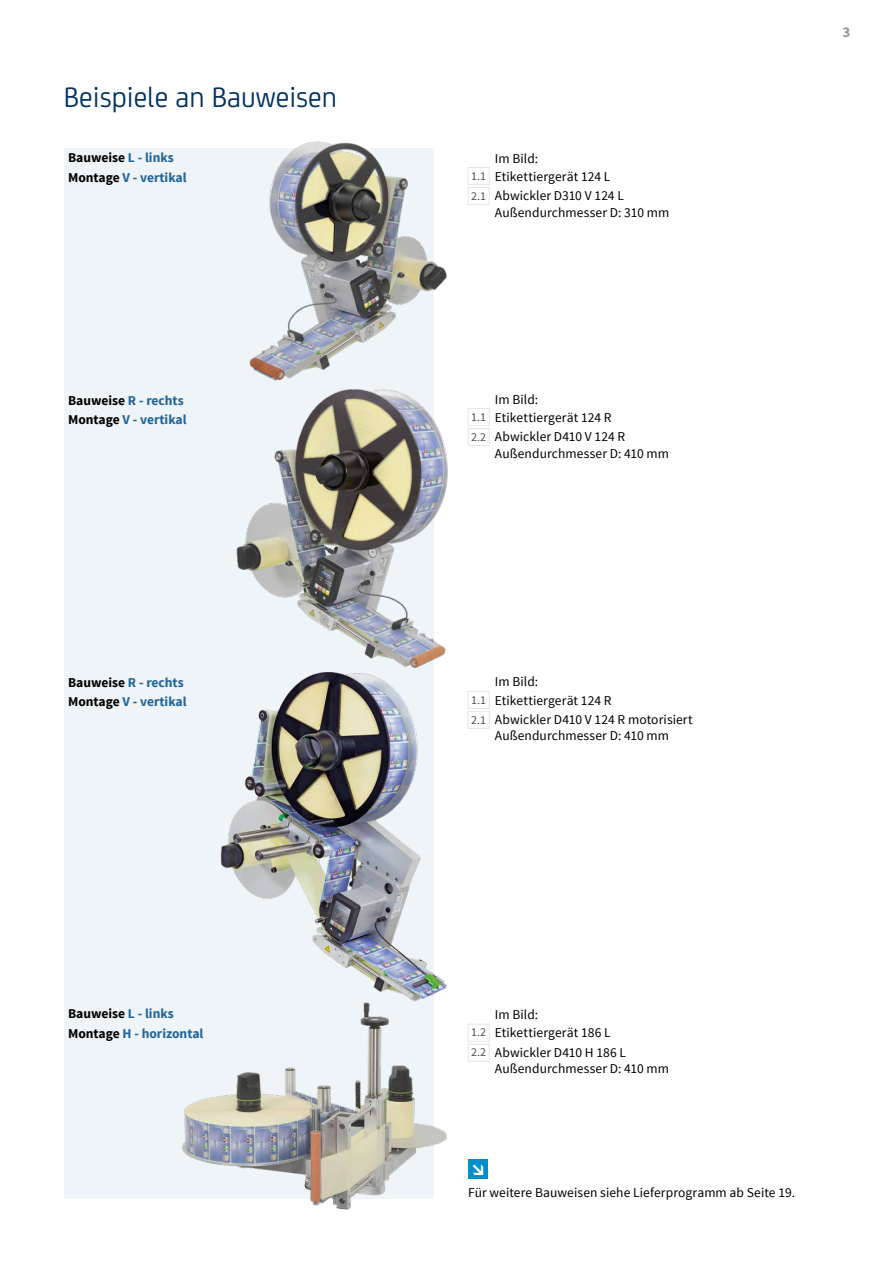
<style>
.page{position:relative;width:893px;height:1263px;background:#fff}
.page>*{position:absolute;margin:0;border:0;box-sizing:border-box;transform-origin:0 0}
.t1{font:30px "CA Sans";color:#003261}
.t2{font:700 15px "Source Sans Pro";color:#98989c}
.t3{font:13.5px/19.2px "Source Sans Pro";letter-spacing:.005em;color:#000}
.t4{font:700 13.5px/19.5px "Source Sans Pro";color:#226599}
.s1{color:#000}
.s2{font-size:12px;color:#504f53}
</style>
<div class="page">
<div style="left:64px;top:148px;width:370px;height:1051px;background:#eef4f7"></div>
<img style="left:236px;top:389px;width:212px;height:284px">
<img style="left:182px;top:1009px;width:265px;height:201px">
<img style="left:249px;top:141px;width:198px;height:240px">
<img style="left:220px;top:673px;width:227px;height:336px">
<div style="left:468px;top:167px;width:22px;height:18px;border:1px solid #e3e4e6"></div>
<div style="left:468px;top:187px;width:22px;height:18px;border:1px solid #e3e4e6"></div>
<div style="left:468px;top:691px;width:22px;height:18px;border:1px solid #e3e4e6"></div>
<div style="left:468px;top:711px;width:22px;height:18px;border:1px solid #e3e4e6"></div>
<div style="left:468px;top:408px;width:22px;height:18px;border:1px solid #e3e4e6"></div>
<div style="left:468px;top:428px;width:22px;height:18px;border:1px solid #e3e4e6"></div>
<div style="left:468px;top:1024px;width:22px;height:18px;border:1px solid #e3e4e6"></div>
<div style="left:468px;top:1044px;width:22px;height:17px;border:1px solid #e3e4e6"></div>
<div style="left:468px;top:1160px;width:20px;height:19px;background:#008ecd"></div>
<svg style="left:473px;top:1164px;width:10px;height:11px"></svg>
<p class="t2" style="left:842px;top:22px;width:9px">3</p>
<h1 class="t1" style="left:64px;top:76px;width:275px">Beispiele an Bauweisen</h1>
<p class="t4" style="left:68px;top:149px;width:120px"><span class="s1">Bauweise</span> L - links<br><span class="s1">Montage</span> V - vertikal</p>
<p class="t3" style="left:495px;top:149px;width:45px">Im Bild:</p>
<p class="t3" style="left:471px;top:167px;width:154px"><span class="s2">1.1</span> Etikettiergerät 124 L<br><span class="s2">2.1</span> Abwickler D310 V 124 L</p>
<p class="t3" style="left:495px;top:203px;width:176px">Außendurchmesser D: 310 mm</p>
<p class="t4" style="left:68px;top:391px;width:120px"><span class="s1">Bauweise</span> R - rechts<br><span class="s1">Montage</span> V - vertikal</p>
<p class="t3" style="left:495px;top:390px;width:45px">Im Bild:</p>
<p class="t3" style="left:471px;top:408px;width:156px"><span class="s2">1.1</span> Etikettiergerät 124 R<br><span class="s2">2.2</span> Abwickler D410 V 124 R</p>
<p class="t3" style="left:495px;top:444px;width:176px">Außendurchmesser D: 410 mm</p>
<p class="t4" style="left:68px;top:673px;width:120px"><span class="s1">Bauweise</span> R - rechts<br><span class="s1">Montage</span> V - vertikal</p>
<p class="t3" style="left:495px;top:672px;width:45px">Im Bild:</p>
<p class="t3" style="left:471px;top:691px;width:223px"><span class="s2">1.1</span> Etikettiergerät 124 R<br><span class="s2">2.1</span> Abwickler D410 V 124 R motorisiert</p>
<p class="t3" style="left:495px;top:726px;width:176px">Außendurchmesser D: 410 mm</p>
<p class="t4" style="left:68px;top:1004px;width:137px"><span class="s1">Bauweise</span> L - links<br><span class="s1">Montage</span> H - horizontal</p>
<p class="t3" style="left:495px;top:1005px;width:45px">Im Bild:</p>
<p class="t3" style="left:471px;top:1023px;width:156px"><span class="s2">1.2</span> Etikettiergerät 186 L<br><span class="s2">2.2</span> Abwickler D410 H 186 L</p>
<p class="t3" style="left:495px;top:1059px;width:176px">Außendurchmesser D: 410 mm</p>
<p class="t3" style="left:468px;top:1183px;width:329px">Für weitere Bauweisen siehe Lieferprogramm ab Seite 19.</p>
</div>
